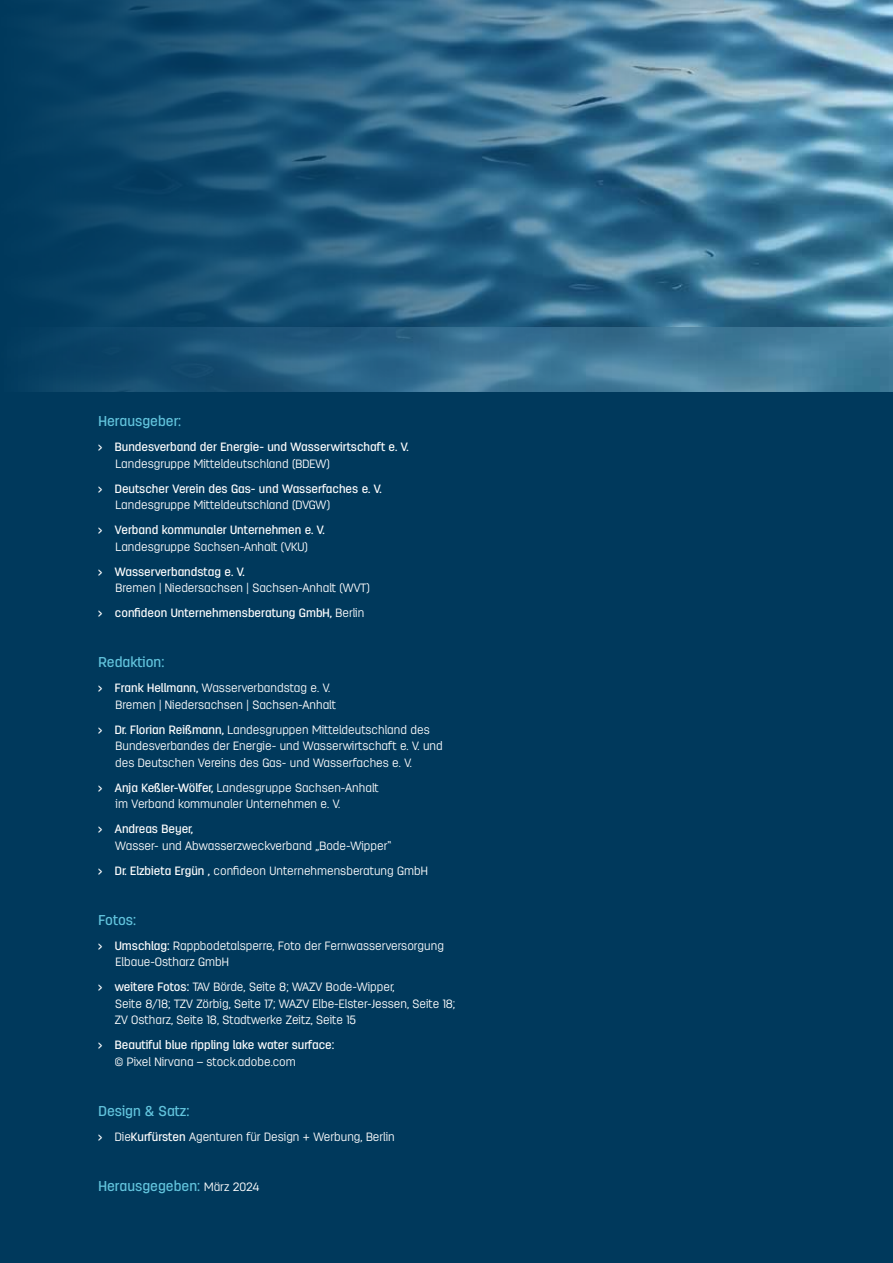
<style>
.page{position:relative;width:893px;height:1263px;background:#00395c}
.page>*{position:absolute;margin:0;border:0;box-sizing:border-box;transform-origin:0 0}
.t1{font:500 14.25px "Antartida";color:#62c4dd}
.t2{font:300 12px/16.5px "Antartida";color:#fff}
.t3{font:500 12px "Antartida";color:#fff}
.s1{font-weight:500}
.s2{font-weight:300;font-size:12px;color:#fff}
</style>
<div class="page">
<img style="left:53px;top:0;width:840px;height:327px">
<img style="left:42px;top:327px;width:851px;height:64px">
<p class="t1" style="left:98px;top:413px;width:84px">Herausgeber:</p>
<p class="t3" style="left:98px;top:440px;width:312px">&gt; Bundesverband der Energie- und Wasserwirtschaft e. V.</p>
<p class="t2" style="left:116px;top:455px;width:216px">Landesgruppe Mitteldeutschland (BDEW)</p>
<p class="t3" style="left:98px;top:482px;width:285px">&gt; Deutscher Verein des Gas- und Wasserfaches e. V.</p>
<p class="t2" style="left:116px;top:497px;width:216px">Landesgruppe Mitteldeutschland (DVGW)</p>
<p class="t3" style="left:98px;top:523px;width:228px">&gt; Verband kommunaler Unternehmen e. V.</p>
<p class="t2" style="left:116px;top:538px;width:194px">Landesgruppe Sachsen-Anhalt (VKU)</p>
<p class="t3" style="left:98px;top:565px;width:148px">&gt; Wasserverbandstag e. V.</p>
<p class="t2" style="left:98px;top:575px;width:273px;line-height:25px;text-indent:18px">Bremen | Niedersachsen | Sachsen-Anhalt (WVT) <span class="s1">&gt; confideon Unternehmensberatung GmbH,</span> Berlin</p>
<p class="t1" style="left:98px;top:654px;width:67px">Redaktion:</p>
<p class="t2" style="left:116px;top:680px;width:222px;text-indent:-18px"><span class="s1">&gt; Frank Hellmann,</span> Wasserverbandstag e. V.<br>Bremen | Niedersachsen | Sachsen-Anhalt</p>
<p class="t2" style="left:115px;top:721px;width:329px;text-indent:-17px"><span class="s1">&gt; Dr. Florian Reißmann,</span> Landesgruppen Mitteldeutschland des<br>Bundesverbandes der Energie- und Wasserwirtschaft e. V. und des Deutschen Vereins des Gas- und Wasserfaches e. V.</p>
<p class="t2" style="left:116px;top:779px;width:265px;text-indent:-17px"><span class="s1">&gt; Anja Keßler-Wölfer,</span> Landesgruppe Sachsen-Anhalt im Verband kommunaler Unternehmen e. V.</p>
<p class="t3" style="left:98px;top:822px;width:97px">&gt; Andreas Beyer,</p>
<p class="t2" style="left:98px;top:833px;width:331px;line-height:25px;text-indent:17px">Wasser- und Abwasserzweckverband „Bode-Wipper“<br><span class="s1">&gt; Dr. Elzbieta Ergün ,</span> confideon Unternehmensberatung GmbH</p>
<p class="t1" style="left:98px;top:912px;width:39px">Fotos:</p>
<p class="t2" style="left:116px;top:937px;width:330px;text-indent:-18px"><span class="s1">&gt; Umschlag:</span> Rappbodetalsperre, Foto der Fernwasserversorgung<br>Elbaue-Ostharz GmbH</p>
<p class="t2" style="left:115px;top:979px;width:342px;text-indent:-17px"><span class="s1">&gt; weitere Fotos:</span> TAV Börde, Seite 8; WAZV Bode-Wipper,<br>Seite 8/18; TZV Zörbig, Seite 17; WAZV Elbe-Elster-Jessen, Seite 18;<br>ZV Ostharz, Seite 18, Stadtwerke Zeitz, Seite 15</p>
<p class="t3" style="left:98px;top:1038px;width:238px">&gt; Beautiful blue rippling lake water surface:</p>
<p class="t2" style="left:115px;top:1053px;width:182px">© Pixel Nirvana – stock.adobe.com</p>
<p class="t1" style="left:98px;top:1103px;width:92px">Design &amp; Satz:</p>
<p class="t2" style="left:98px;top:1128px;width:298px"><span class="s1">&gt;</span> Die<span class="s1">Kurfürsten</span> Agenturen für Design + Werbung, Berlin</p>
<p class="t1" style="left:98px;top:1178px;width:162px">Herausgegeben: <span class="s2">März 2024</span></p>
</div>
